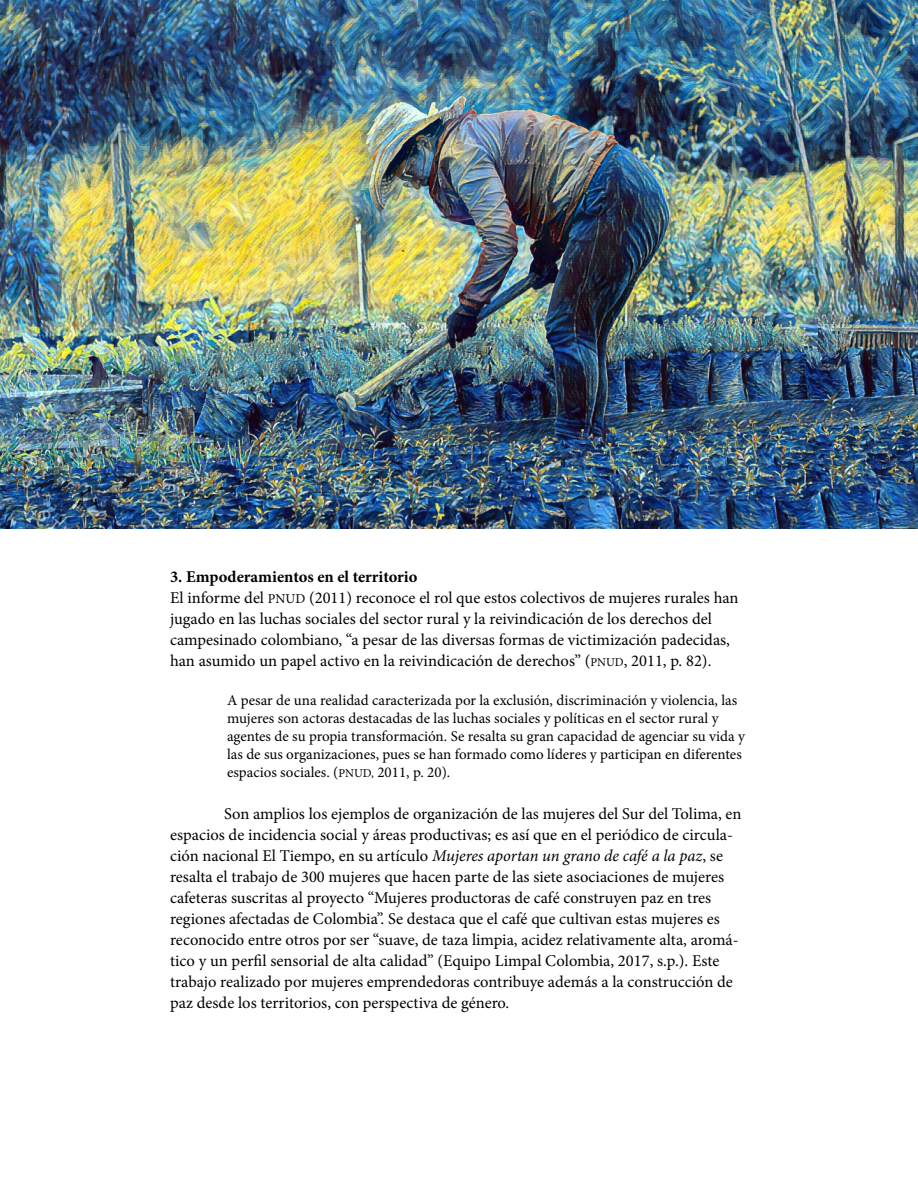
<style>
.page{position:relative;width:918px;height:1188px;background:#fff}
.page>*{position:absolute;margin:0;border:0;box-sizing:border-box;transform-origin:0 0}
.Estilo_de_párrafo_1{font:16.5px/21px "Minion Pro";color:#000}
.Estilo_de_párrafo_1-2{font:700 16.5px "Minion Pro";letter-spacing:-.005em;color:#000}
.Estilo_de_párrafo_2{font:15px/18px "Minion Pro";color:#000}
.s1{font-size:13.5px}
.s2{font-size:12px}
.s3{font-style:italic}
</style>
<div class="page">
<img style="left:0;top:0;width:918px;height:528px">
<p class="Estilo_de_párrafo_1-2" style="left:170px;top:565px;width:249px">3. Empoderamientos en el territorio</p>
<p class="Estilo_de_párrafo_1" style="left:170px;top:587px;width:570px">El informe del <span class="s1">PNUD</span> (2011) reconoce el rol que estos colectivos de mujeres rurales han jugado en las luchas sociales del sector rural y la reivindicación de los derechos del campesinado colombiano, “a pesar de las diversas formas de victimización padecidas, han asumido un papel activo en la reivindicación de derechos” (<span class="s2">PNUD</span>, 2011, p. 82).</p>
<p class="Estilo_de_párrafo_2" style="left:227px;top:691px;width:520px">A pesar de una realidad caracterizada por la exclusión, discriminación y violencia, las mujeres son actoras destacadas de las luchas sociales y políticas en el sector rural y agentes de su propia transformación. Se resalta su gran capacidad de agenciar su vida y las de sus organizaciones, pues se han formado como líderes y participan en diferentes espacios sociales. (<span class="s2">PNUD,</span> 2011, p. 20).</p>
<p class="Estilo_de_párrafo_1" style="left:170px;top:803px;width:573px;text-indent:54px">Son amplios los ejemplos de organización de las mujeres del Sur del Tolima, en espacios de incidencia social y áreas productivas; es así que en el periódico de circula&shy;ción nacional El Tiempo, en su artículo <span class="s3">Mujeres aportan un grano de café a la paz</span>, se resalta el trabajo de 300 mujeres que hacen parte de las siete asociaciones de mujeres cafeteras suscritas al proyecto “Mujeres productoras de café construyen paz en tres regiones afectadas de Colombia”. Se destaca que el café que cultivan estas mujeres es reconocido entre otros por ser “suave, de taza limpia, acidez relativamente alta, aromá&shy;tico y un perfil sensorial de alta calidad” (Equipo Limpal Colombia, 2017, s.p.). Este trabajo realizado por mujeres emprendedoras contribuye además a la construcción de paz desde los territorios, con perspectiva de género.</p>
</div>
